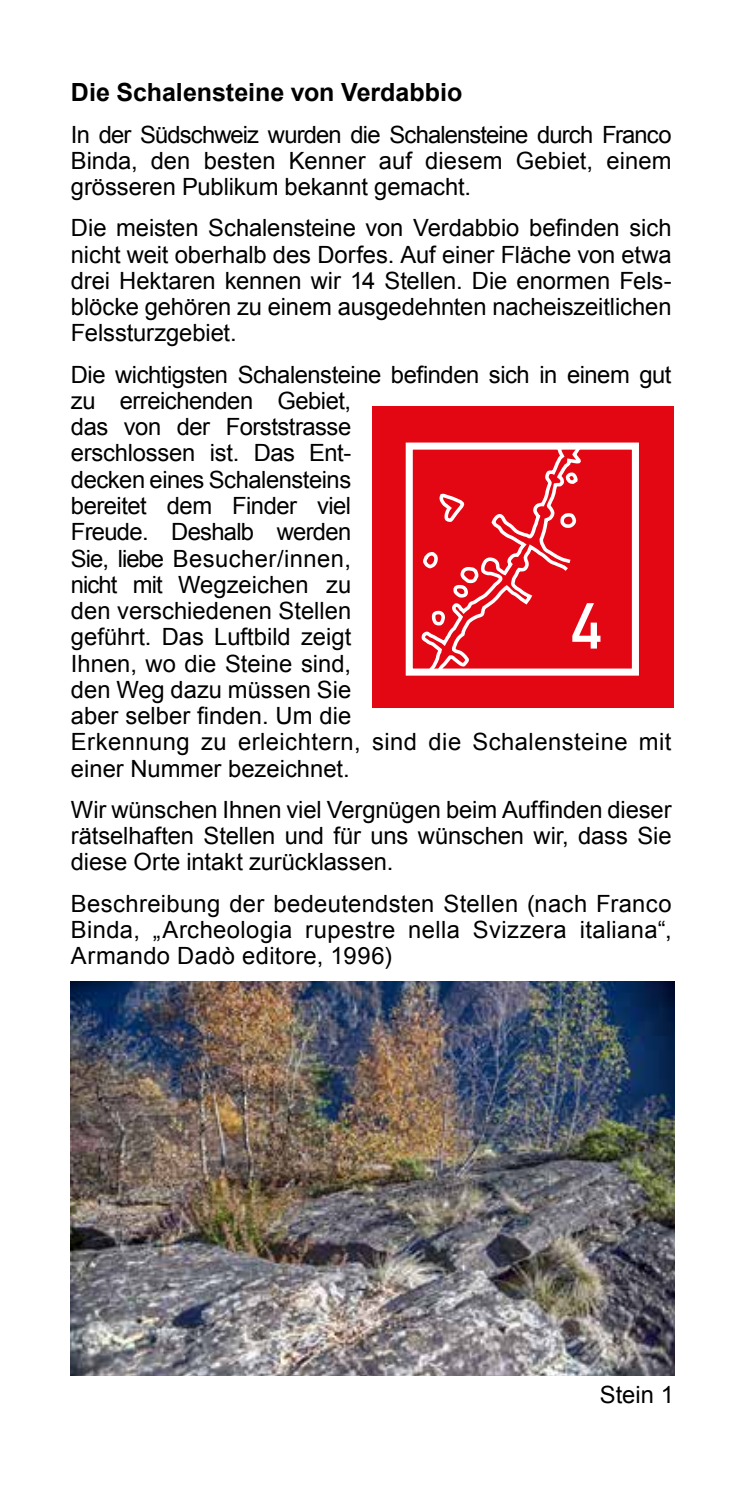
<style>
.page{position:relative;width:745px;height:1489px;background:#fff}
.page>*{position:absolute;margin:0;border:0;box-sizing:border-box;transform-origin:0 0}
.t1{font:700 63.75px "DIN Alternate";color:#fff}
.t2{font:700 25px "Arial";color:#000}
.t3{font:23.75px/26.2px "Arial";letter-spacing:-.005em;color:#000;text-align:justify}
</style>
<div class="page">
<div style="left:372px;top:406px;width:301px;height:302px;background:#e30613"></div>
<div style="left:405px;top:442px;width:233px;height:233px;background:#e30613;border:7px solid #fff"></div>
<svg style="left:419px;top:442px;width:164px;height:234px"></svg>
<img style="left:71px;top:981px;width:602px;height:394px">
<p class="t2" style="left:71px;top:76px;width:392px">Die Schalensteine von Verdabbio</p>
<p class="t3" style="left:71px;top:121px;width:601px">In der Südschweiz wurden die Schalensteine durch Franco Binda, den besten Kenner auf diesem Gebiet, einem grösseren Publikum bekannt gemacht.</p>
<p class="t3" style="left:71px;top:215px;width:602px">Die meisten Schalensteine von Verdabbio befinden sich nicht weit oberhalb des Dorfes. Auf einer Fläche von etwa drei Hektaren kennen wir 14 Stellen. Die enormen Fels&shy;blöcke gehören zu einem ausgedehnten nacheiszeitlichen Felssturzgebiet.</p>
<p class="t3" style="left:71px;top:361px;width:601px;text-align:left">Die wichtigsten Schalensteine befinden sich in einem gut zu erreichenden Gebiet,<br>das von der Forststrasse<br>erschlossen ist. Das Ent-<br>decken eines Schalensteins<br>bereitet dem Finder viel<br>Freude. Deshalb werden<br>Sie, liebe Besucher/innen,<br>nicht mit Wegzeichen zu<br>den verschiedenen Stellen<br>geführt. Das Luftbild zeigt<br>Ihnen, wo die Steine sind,<br>den Weg dazu müssen Sie<br>aber selber finden. Um die<br>Erkennung zu erleichtern, sind die Schalensteine mit einer Nummer bezeichnet.</p>
<p class="t3" style="left:71px;top:796px;width:601px">Wir wünschen Ihnen viel Vergnügen beim Auffinden dieser rätselhaften Stellen und für uns wünschen wir, dass Sie diese Orte intakt zurücklassen.</p>
<p class="t3" style="left:71px;top:890px;width:602px">Beschreibung der bedeutendsten Stellen (nach Franco Binda, „Archeologia rupestre nella Svizzera italiana“, Armando Dadò editore, 1996)</p>
<h1 class="t1" style="left:571px;top:577px;width:32px">4</h1>
<p class="t3" style="left:599px;top:1382px;width:76px">Stein 1</p>
</div>
